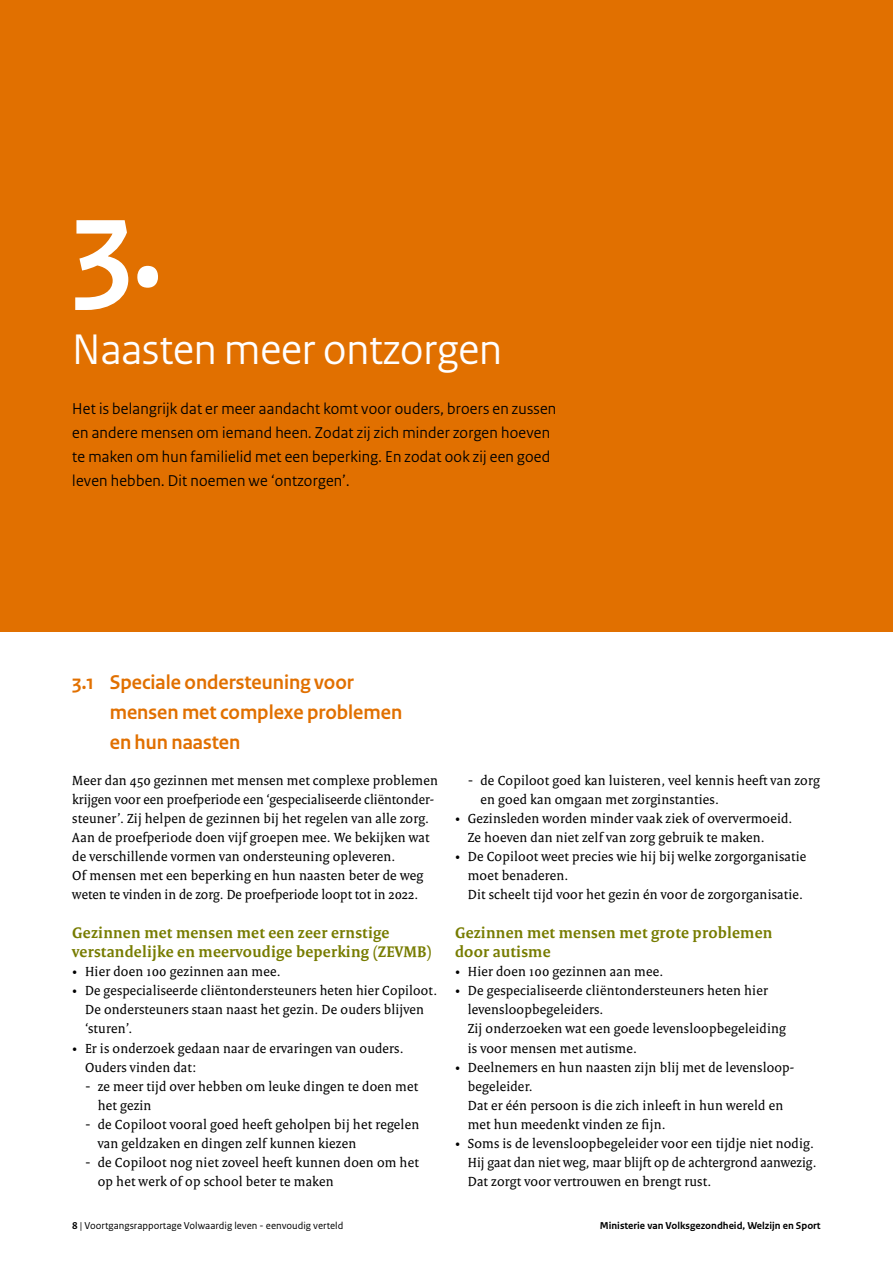
<style>
.page{position:relative;width:893px;height:1263px;background:#fff}
.page>*{position:absolute;margin:0;border:0;box-sizing:border-box;transform-origin:0 0}
.H1_-_Hoofdstuk_cijfe{font:700 135px "Rijksoverheid Sans Heading";color:#fff}
.H1_-_Hoofdstuk_kop{font:45px "Rijksoverheid Sans Heading";color:#fff}
.H2_-_Tussenkop{font:700 21px/30px "Rijksoverheid Sans Heading";color:#e17000}
.P_-_Hoofdstuk_introd{font:16.5px/24px "Rijksoverheid Sans Heading";letter-spacing:.015em;color:#000}
.H3_-_Paragraafkop{font:700 16.5px/19.2px "Rijksoverheid Serif";letter-spacing:.015em;color:#777c00}
.P_-_Broodtekst{font:14.25px/19.2px "Rijksoverheid Serif";letter-spacing:.015em;color:#000}
.t1{font:10.5px "Rijksoverheid Sans Text";color:#000}
.t2{font:700 10.5px "Rijksoverheid Sans Text";color:#000}
.s1{font-family:"Rijksoverheid Sans Text"}
.s2{font-weight:700}
</style>
<div class="page">
<div style="left:0;top:0;width:893px;height:631px;background:#e17000"></div>
<h1 class="H1_-_Hoofdstuk_cijfe" style="left:72px;top:167px;width:92px">3.</h1>
<h1 class="H1_-_Hoofdstuk_kop" style="left:72px;top:323px;width:431px">Naasten meer ontzorgen</h1>
<p class="P_-_Hoofdstuk_introd" style="left:72px;top:397px;width:485px">Het is belangrijk dat er meer aandacht komt voor ouders, broers en zussen en andere mensen om iemand heen. Zodat zij zich minder zorgen hoeven te maken om hun familielid met een beperking. En zodat ook zij een goed leven hebben. Dit noemen we ‘ontzorgen’.</p>
<h2 class="H2_-_Tussenkop" style="left:110px;top:667px;width:294px;text-indent:-37px">3.1 Speciale ondersteuning voor mensen met complexe problemen en hun naasten</h2>
<p class="P_-_Broodtekst" style="left:72px;top:770px;width:367px">Meer dan 450 gezinnen met mensen met complexe problemen krijgen voor een proefperiode een ‘gespecialiseerde cliëntonder&shy;steuner’. Zij helpen de gezinnen bij het regelen van alle zorg.<br>Aan de proefperiode doen vijf groepen mee. We bekijken wat de verschillende vormen van ondersteuning opleveren.<br>Of mensen met een beperking en hun naasten beter de weg weten te vinden in de zorg. De proefperiode loopt tot in 2022.</p>
<h3 class="H3_-_Paragraafkop" style="left:72px;top:922px;width:361px">Gezinnen met mensen met een zeer ernstige verstandelijke en meervoudige beperking (ZEVMB)</h3>
<p class="P_-_Broodtekst" style="left:72px;top:962px;width:210px">• Hier doen 100 gezinnen aan mee.</p>
<p class="P_-_Broodtekst" style="left:85px;top:981px;width:354px;text-indent:-13px">• De gespecialiseerde cliëntondersteuners heten hier Copiloot.<br>De ondersteuners staan naast het gezin. De ouders blijven ‘sturen’.</p>
<p class="P_-_Broodtekst" style="left:85px;top:1038px;width:320px;text-indent:-13px">• Er is onderzoek gedaan naar de ervaringen van ouders.<br>Ouders vinden dat:</p>
<p class="P_-_Broodtekst" style="left:98px;top:1076px;width:322px;text-indent:-13px"><span class="s1">-</span> ze meer tijd over hebben om leuke dingen te doen met het gezin</p>
<p class="P_-_Broodtekst" style="left:98px;top:1115px;width:323px;text-indent:-13px"><span class="s1">-</span> de Copiloot vooral goed heeft geholpen bij het regelen van geldzaken en dingen zelf kunnen kiezen</p>
<p class="P_-_Broodtekst" style="left:98px;top:1153px;width:322px;text-indent:-13px"><span class="s1">-</span> de Copiloot nog niet zoveel heeft kunnen doen om het op het werk of op school beter te maken</p>
<p class="P_-_Broodtekst" style="left:480px;top:770px;width:341px;text-indent:-13px"><span class="s1">-</span> de Copiloot goed kan luisteren, veel kennis heeft van zorg en goed kan omgaan met zorginstanties.</p>
<p class="P_-_Broodtekst" style="left:468px;top:808px;width:326px;text-indent:-13px">• Gezinsleden worden minder vaak ziek of oververmoeid.<br>Ze hoeven dan niet zelf van zorg gebruik te maken.</p>
<p class="P_-_Broodtekst" style="left:468px;top:847px;width:340px;text-indent:-13px">• De Copiloot weet precies wie hij bij welke zorgorganisatie moet benaderen.<br>Dit scheelt tijd voor het gezin én voor de zorgorganisatie.</p>
<h3 class="H3_-_Paragraafkop" style="left:455px;top:922px;width:319px">Gezinnen met mensen met grote problemen door autisme</h3>
<p class="P_-_Broodtekst" style="left:455px;top:962px;width:210px">• Hier doen 100 gezinnen aan mee.</p>
<p class="P_-_Broodtekst" style="left:468px;top:981px;width:320px;text-indent:-13px">• De gespecialiseerde cliëntondersteuners heten hier levensloopbegeleiders.<br>Zij onderzoeken wat een goede levensloopbegeleiding is voor mensen met autisme.</p>
<p class="P_-_Broodtekst" style="left:468px;top:1057px;width:328px;text-indent:-13px">• Deelnemers en hun naasten zijn blij met de levensloop&shy;begeleider.<br>Dat er één persoon is die zich inleeft in hun wereld en met hun meedenkt vinden ze fijn.</p>
<p class="P_-_Broodtekst" style="left:468px;top:1134px;width:350px;text-indent:-13px">• Soms is de levensloopbegeleider voor een tijdje niet nodig.<br>Hij gaat dan niet weg, maar blijft op de achtergrond aanwezig.<br>Dat zorgt voor vertrouwen en brengt rust.</p>
<p class="t1" style="left:72px;top:1219px;width:273px"><span class="s2">8</span> | Voortgangsrapportage Volwaardig leven - eenvoudig verteld</p>
<p class="t2" style="left:600px;top:1219px;width:222px">Ministerie van Volksgezondheid, Welzijn en Sport</p>
</div>
